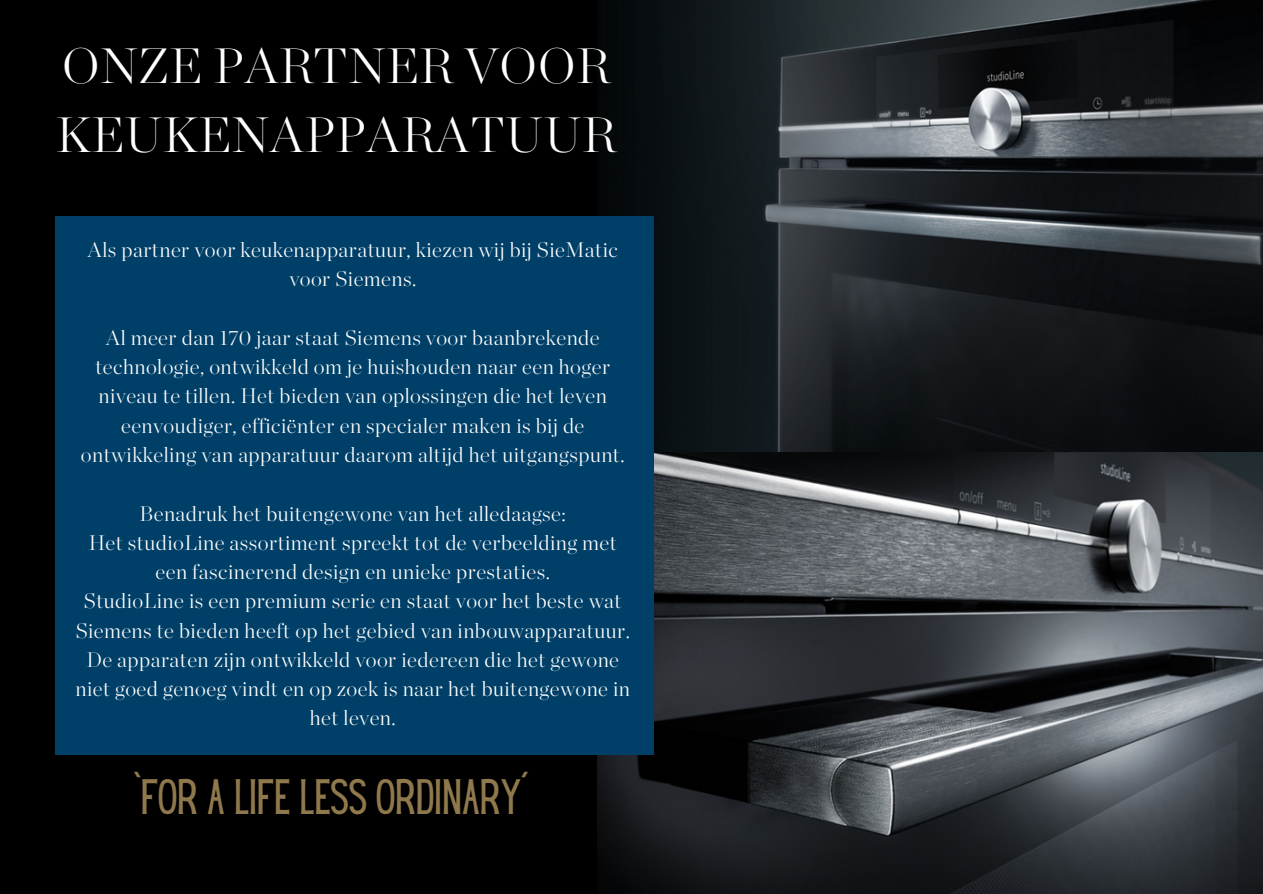
<style>
.page{position:relative;width:1263px;height:894px;background:#fff}
.page>*{position:absolute;margin:0;border:0;box-sizing:border-box;transform-origin:0 0}
.t1{font:200 49.5px/68.6px "Chronicle Display";letter-spacing:.02em;color:#fff}
.t2{font:43.5px "Hey Gotcha";color:#8f794c}
.t3{font:200 21px/29.2px "Chronicle Display";letter-spacing:.02em;color:#fff;text-align:center}
</style>
<div class="page">
<div style="left:0;top:0;width:1263px;height:893px;background:#000"></div>
<img style="left:597px;top:0;width:666px;height:893px">
<div style="left:55px;top:217px;width:598px;height:537px;background:#004068"></div>
<h1 class="t1" style="left:56px;top:34px;width:561px">ONZE PARTNER VOOR<br>KEUKENAPPARATUUR</h1>
<p class="t3" style="left:88px;top:236px;width:532px">Als partner voor keukenapparatuur, kiezen wij bij SieMatic voor Siemens.</p>
<p class="t3" style="left:81px;top:324px;width:545px">Al meer dan 170 jaar staat Siemens voor baanbrekende technologie, ontwikkeld om je huishouden naar een hoger niveau te tillen. Het bieden van oplossingen die het leven eenvoudiger, efficiënter en specialer maken is bij de ontwikkeling van apparatuur daarom altijd het uitgangspunt.</p>
<p class="t3" style="left:75px;top:499px;width:556px">Benadruk het buitengewone van het alledaagse:<br>Het studioLine assortiment spreekt tot de verbeelding met een fascinerend design en unieke prestaties.<br>StudioLine is een premium serie en staat voor het beste wat Siemens te bieden heeft op het gebied van inbouwapparatuur.<br>De apparaten zijn ontwikkeld voor iedereen die het gewone niet goed genoeg vindt en op zoek is naar het buitengewone in het leven.</p>
<h2 class="t2" style="left:134px;top:779px;width:395px">`FOR A LIFE LESS ORDINARY´</h2>
</div>
